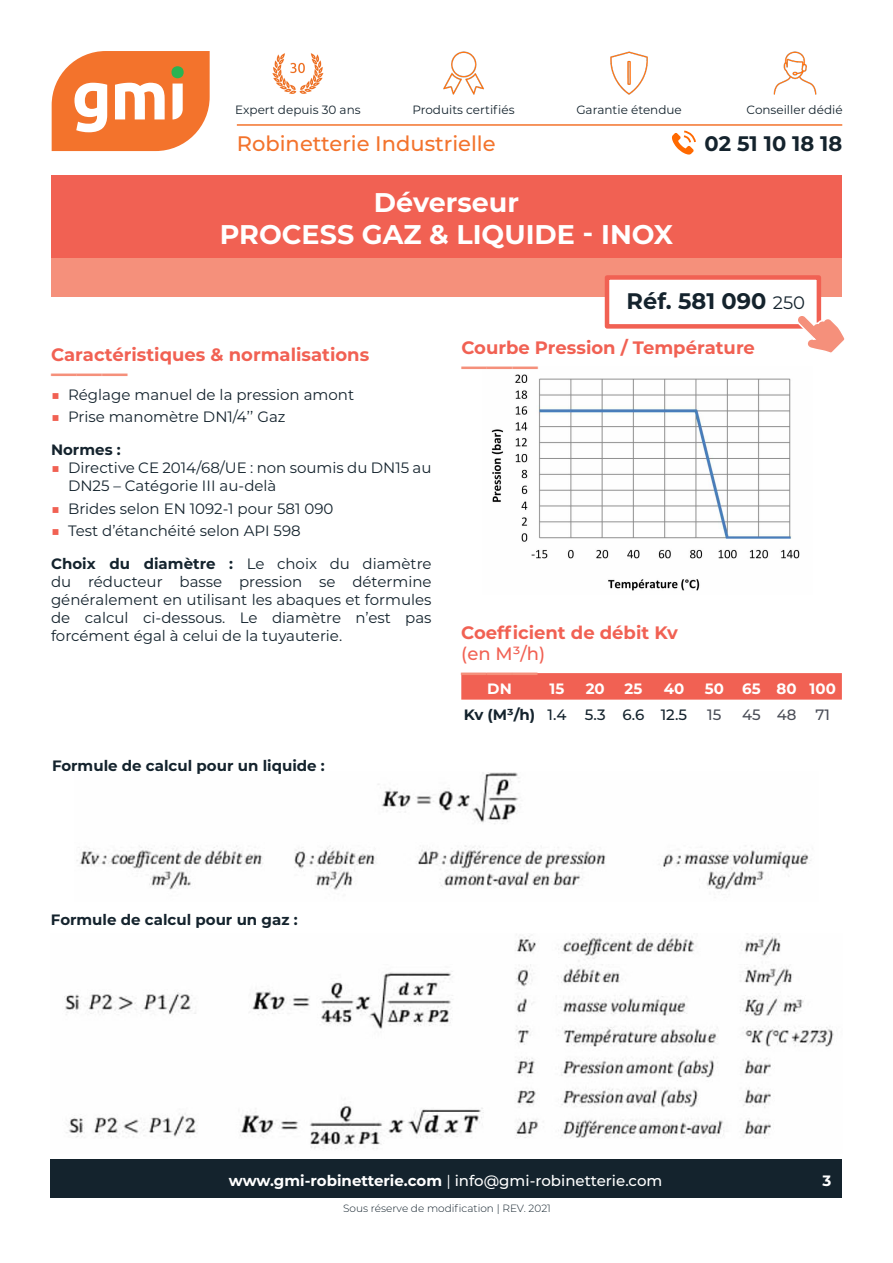
<style>
.page{position:relative;width:893px;height:1263px;background:#fff}
.page>*{position:absolute;margin:0;border:0;box-sizing:border-box;transform-origin:0 0}
.TITRE_Fiche_produit{font:700 27px "Montserrat";color:#fff}
.SOULIGNEMENT_SOUS-TI{font:700 25.5px "Montserrat";color:#f5907b}
.RÉFÉRENCE{font:700 22.5px "Montserrat";color:#14232d}
.t1{font:500 21px "Montserrat";color:#f3732c}
.t2{font:700 21px "Montserrat";color:#14232d}
.SOUS-TITRE{font:700 18px "Montserrat";color:#f16153}
.SOUS-TITRE-2{font:500 18px "Montserrat";color:#f16153}
.TEXTE{font:15px/18px "Montserrat";color:#14232d}
.TEXTE-2{font:700 15px "Montserrat";color:#14232d}
.t3{font:500 15px "Montserrat";color:#fff}
.t4{font:700 15px "Montserrat";color:#fff}
.t5{font:500 15px "Montserrat";color:#14232d}
.t6{font:500 15px "Montserrat";letter-spacing:.005em;color:#4b4e58}
.t7{font:12px "Montserrat";color:#14232d}
.NOTE_BAS_DE_PAGE{font:300 10.5px "Montserrat";color:#14232d}
.s1{font-weight:500;color:#f16153}
.s2{font-weight:700}
.s3{font-weight:400;font-size:18px}
.s4{font-weight:400}
</style>
<div class="page">
<div style="left:52px;top:175px;width:790px;height:83px;background:#f16153"></div>
<div style="left:52px;top:258px;width:790px;height:39px;background:#f5907b"></div>
<div style="left:605px;top:275px;width:216px;height:54px;background:#fff;border:4px solid #f16153"></div>
<div style="left:50px;top:1160px;width:792px;height:38px;background:#14232d"></div>
<svg style="left:52px;top:51px;width:158px;height:100px"></svg>
<hr style="left:237px;top:124px;width:605px;height:2px;background:#f3732c">
<img style="left:443px;top:51px;width:41px;height:44px">
<img style="left:610px;top:51px;width:38px;height:44px">
<img style="left:773px;top:51px;width:44px;height:44px">
<svg style="left:672px;top:131px;width:24px;height:24px"></svg>
<svg style="left:795px;top:313px;width:50px;height:40px"></svg>
<img style="left:272px;top:53px;width:52px;height:41px">
<img style="left:491px;top:374px;width:309px;height:217px">
<svg style="left:461px;top:673px;width:381px;height:27px;background:#f16356"></svg>
<img style="left:76px;top:772px;width:735px;height:118px">
<img style="left:64px;top:934px;width:770px;height:215px">
<p class="t7" style="left:235px;top:101px;width:127px">Expert depuis 30 ans</p>
<p class="t7" style="left:412px;top:101px;width:104px">Produits certifiés</p>
<p class="t7" style="left:576px;top:101px;width:107px">Garantie étendue</p>
<p class="t7" style="left:747px;top:101px;width:98px">Conseiller dédié</p>
<h3 class="t1" style="left:237px;top:129px;width:260px">Robinetterie Industrielle</h3>
<p class="TITRE_Fiche_produit" style="left:374px;top:183px;width:146px">Déverseur</p>
<p class="TITRE_Fiche_produit" style="left:220px;top:215px;width:455px">PROCESS GAZ &amp; LIQUIDE - INOX</p>
<h3 class="t2" style="left:705px;top:129px;width:139px">02 51 10 18 18</h3>
<p class="SOUS-TITRE" style="left:51px;top:342px;width:320px">Caractéristiques &amp; normalisations</p>
<p class="SOULIGNEMENT_SOUS-TI" style="left:51px;top:354px;width:78px">――—</p>
<p class="TEXTE" style="left:51px;top:385px;width:305px"><span class="s1">■</span> Réglage manuel de la pression amont</p>
<p class="TEXTE" style="left:51px;top:407px;width:236px"><span class="s1">■</span> Prise manomètre DN1/4’’ Gaz</p>
<p class="TEXTE-2" style="left:51px;top:439px;width:71px">Normes :</p>
<p class="TEXTE" style="left:68px;top:458px;width:365px;text-indent:-17px"><span class="s1">■</span> Directive CE 2014/68/UE : non soumis du DN15 au<br>DN25 – Catégorie III au-delà</p>
<p class="TEXTE" style="left:51px;top:499px;width:284px"><span class="s1">■</span> Brides selon EN 1092-1 pour 581 090</p>
<p class="TEXTE" style="left:51px;top:521px;width:251px"><span class="s1">■</span> Test d’étanchéité selon API 598</p>
<p class="TEXTE" style="left:51px;top:554px;width:382px;text-align:justify"><span class="s2">Choix du diamètre :</span> Le choix du diamètre du réducteur basse pression se détermine généralement en utilisant les abaques et formules de calcul ci-dessous. Le diamètre n’est pas forcément égal à celui de la tuyauterie.</p>
<p class="TEXTE-2" style="left:52px;top:754px;width:274px">Formule de calcul pour un liquide :</p>
<p class="RÉFÉRENCE" style="left:627px;top:285px;width:180px">Réf. 581 090 <span class="s3">250</span></p>
<p class="SOUS-TITRE" style="left:461px;top:334px;width:295px">Courbe Pression / Température</p>
<p class="SOULIGNEMENT_SOUS-TI" style="left:461px;top:347px;width:78px">――—</p>
<p class="SOUS-TITRE" style="left:461px;top:620px;width:218px">Coefficient de débit Kv</p>
<p class="SOUS-TITRE-2" style="left:461px;top:641px;width:85px">(en M³/h)</p>
<p class="SOULIGNEMENT_SOUS-TI" style="left:461px;top:654px;width:78px">――—</p>
<p class="t4" style="left:487px;top:677px;width:26px">DN</p>
<p class="t4" style="left:550px;top:677px;width:16px">15</p>
<p class="t4" style="left:586px;top:677px;width:21px">20</p>
<p class="t4" style="left:625px;top:677px;width:19px">25</p>
<p class="t4" style="left:664px;top:677px;width:22px">40</p>
<p class="t4" style="left:705px;top:677px;width:21px">50</p>
<p class="t4" style="left:742px;top:677px;width:20px">65</p>
<p class="t4" style="left:777px;top:677px;width:22px">80</p>
<p class="t4" style="left:810px;top:677px;width:28px">100</p>
<p class="TEXTE-2" style="left:464px;top:704px;width:73px">Kv (M³/h)</p>
<p class="t5" style="left:548px;top:704px;width:20px">1.4</p>
<p class="t5" style="left:585px;top:704px;width:22px">5.3</p>
<p class="t5" style="left:623px;top:704px;width:23px">6.6</p>
<p class="t5" style="left:661px;top:704px;width:28px">12.5</p>
<p class="t6" style="left:707px;top:704px;width:16px">15</p>
<p class="t6" style="left:742px;top:704px;width:20px">45</p>
<p class="t6" style="left:777px;top:704px;width:21px">48</p>
<p class="t6" style="left:815px;top:704px;width:16px">71</p>
<p class="TEXTE-2" style="left:51px;top:908px;width:248px">Formule de calcul pour un gaz :</p>
<p class="t3" style="left:229px;top:1170px;width:435px"><span class="s2">www.gmi-robinetterie.com</span> <span class="s4">|</span> info@gmi-robinetterie.com</p>
<p class="t4" style="left:822px;top:1170px;width:10px">3</p>
<p class="NOTE_BAS_DE_PAGE" style="left:343px;top:1201px;width:209px">Sous réserve de modification | REV. 2021</p>
</div>
